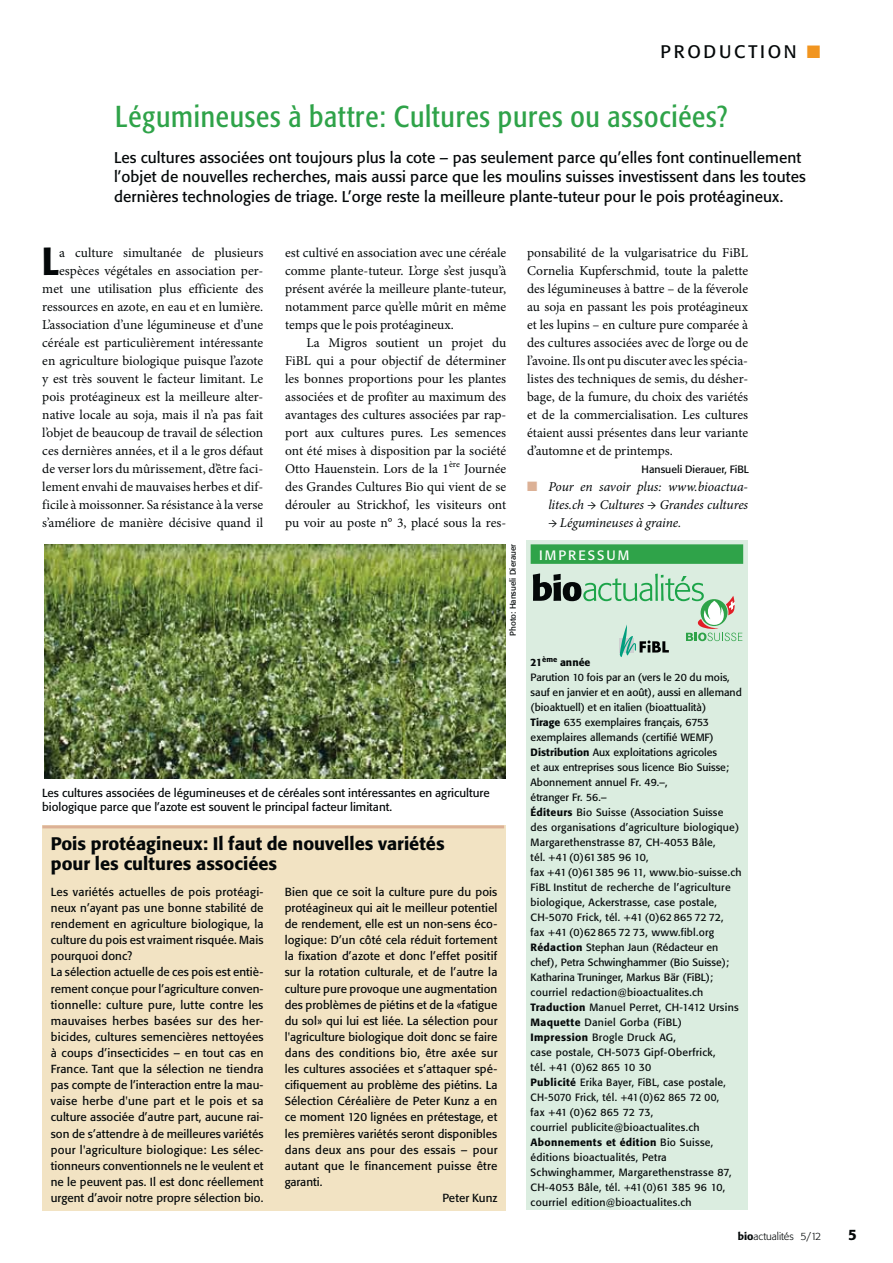
<style>
.page{position:relative;width:893px;height:1263px;background:#fff}
.page>*{position:absolute;margin:0;border:0;box-sizing:border-box;transform-origin:0 0}
.t1{font:500 condensed 38.85px "Formata BQ";color:#040809}
.t2{font:condensed 30px "Formata BQ";letter-spacing:.025em;color:#2fa349}
.t3{font:500 18px/20.2px "Formata BQ";color:#040809}
.t4{font:18px "Formata BQ";letter-spacing:.15em;color:#040809}
.t5{font:15.3px/19.8px "Formata BQ";letter-spacing:.005em;color:#040809}
.t6{font:500 15px "Formata BQ";color:#040809}
.t7{font:13.5px/18px "Minion Pro";color:#040809;text-align:justify}
.t8{font:italic 13.5px/18px "Minion Pro";letter-spacing:-.01em;color:#040809;text-align:right}
.t9{font:13.5px "Formata BQ";letter-spacing:.15em;color:#fff}
.t10{font:11.55px/16px "Formata BQ";letter-spacing:.005em;color:#040809}
.t11{font:10.5px/15px "Formata BQ";letter-spacing:.02em;color:#040809}
.t12{font:10.5px "Formata BQ";color:#040809}
.t13{font:300 10.5px "Formata BQ";color:#040809}
.t14{font:8.25px "Formata BQ";color:#040809}
.s1{color:#f19520}
.s2{color:#dcb196}
.s3{font-weight:500}
</style>
<div class="page">
<div style="left:42px;top:826px;width:464px;height:385px;background:#f2e3c3"></div>
<img style="left:44px;top:544px;width:461px;height:235px">
<hr style="left:42px;top:825px;width:462px;height:3px;background:#dcb196">
<div style="left:526px;top:540px;width:221px;height:670px;background:#dbede0"></div>
<div style="left:531px;top:544px;width:212px;height:20px;background:#2fa349"></div>
<svg style="left:533px;top:573px;width:209px;height:84px"></svg>
<h3 class="t4" style="left:660px;top:42px;width:161px">PRODUCTION <span class="s1">■</span></h3>
<h2 class="t2" style="left:115px;top:103px;width:614px">Légumineuses à battre: Cultures pures ou associées?</h2>
<p class="t5" style="left:114px;top:148px;width:693px">Les cultures associées ont toujours plus la cote – pas seulement parce qu’elles font continuellement l’objet de nouvelles recherches, mais aussi parce que les moulins suisses investissent dans les toutes dernières technologies de triage. L’orge reste la meilleure plante-tuteur pour le pois protéagineux.</p>
<p class="t7" style="left:42px;top:245px;width:223px;text-align:right">a culture simultanée de plusieurs espèces végétales en association per&shy;met une utilisation plus efficiente des ressources en azote, en eau et en lumière.<br>L’association d’une légumineuse et d’une céréale est particulièrement intéressante en agriculture biologique puisque l’azote y est très souvent le facteur limitant. Le pois protéagineux est la meilleure alter&shy;native locale au soja, mais il n’a pas fait l’objet de beaucoup de travail de sélection ces dernières années, et il a le gros défaut de verser lors du mûrissement, d’être faci&shy;lement envahi de mauvaises herbes et dif&shy;ficile à moissonner. Sa résistance à la verse s’améliore de manière décisive quand il</p>
<h1 class="t1" style="left:42px;top:239px;width:18px">L</h1>
<p class="t7" style="left:285px;top:245px;width:223px">est cultivé en association avec une céréale comme plante-tuteur. L’orge s’est jusqu’à présent avérée la meilleure plante-tuteur, notamment parce qu’elle mûrit en même temps que le pois protéagineux.</p>
<p class="t7" style="left:285px;top:335px;width:223px;text-indent:21px">La Migros soutient un projet du FiBL qui a pour objectif de déterminer les bonnes proportions pour les plantes associées et de profiter au maximum des avantages des cultures associées par rap&shy;port aux cultures pures. Les semences ont été mises à disposition par la société Otto Hauenstein. Lors de la 1<sup>ère</sup> Journée des Grandes Cultures Bio qui vient de se dérouler au Strickhof, les visiteurs ont pu voir au poste n° 3, placé sous la res-</p>
<p class="t14" style="left:509px;top:636px;width:93px;rotate:-90deg">Photo: Hansueli Dierauer</p>
<p class="t10" style="left:42px;top:786px;width:449px;line-height:14.5px">Les cultures associées de légumineuses et de céréales sont intéressantes en agriculture biologique parce que l’azote est souvent le principal facteur limitant.</p>
<h3 class="t3" style="left:51px;top:834px;width:395px">Pois protéagineux: Il faut de nouvelles variétés pour les cultures associées</h3>
<p class="t10" style="left:51px;top:884px;width:214px">Les variétés actuelles de pois protéagi&shy;neux n’ayant pas une bonne stabilité de rendement en agriculture biologique, la culture du pois est vraiment risquée. Mais pourquoi donc?<br>La sélection actuelle de ces pois est entiè&shy;rement conçue pour l’agriculture conven&shy;tionnelle: culture pure, lutte contre les mauvaises herbes basées sur des her&shy;bicides, cultures semencières nettoyées à coups d’insecticides – en tout cas en France. Tant que la sélection ne tiendra pas compte de l’interaction entre la mau&shy;vaise herbe d'une part et le pois et sa culture associée d’autre part, aucune rai&shy;son de s’attendre à de meilleures variétés pour l'agriculture biologique: Les sélec&shy;tionneurs conventionnels ne le veulent et ne le peuvent pas. Il est donc réellement urgent d’avoir notre propre sélection bio.</p>
<p class="t10" style="left:285px;top:884px;width:214px">Bien que ce soit la culture pure du pois</p>
<p class="t10" style="left:285px;top:900px;width:214px">protéagineux qui ait le meilleur potentiel</p>
<p class="t10" style="left:285px;top:917px;width:214px">de rendement, elle est un non-sens éco-</p>
<p class="t10" style="left:285px;top:933px;width:214px">logique: D’un côté cela réduit fortement</p>
<p class="t10" style="left:285px;top:949px;width:214px">la fixation d’azote et donc l’effet positif</p>
<p class="t10" style="left:285px;top:965px;width:214px">sur la rotation culturale, et de l’autre la</p>
<p class="t10" style="left:285px;top:981px;width:214px">culture pure provoque une augmentation</p>
<p class="t10" style="left:285px;top:997px;width:214px">des problèmes de piétins et de la «fatigue</p>
<p class="t10" style="left:285px;top:1013px;width:214px">du sol» qui lui est liée. La sélection pour</p>
<p class="t10" style="left:285px;top:1029px;width:214px">l'agriculture biologique doit donc se faire</p>
<p class="t10" style="left:285px;top:1045px;width:214px">dans des conditions bio, être axée sur</p>
<p class="t10" style="left:285px;top:1062px;width:214px">les cultures associées et s’attaquer spé-</p>
<p class="t10" style="left:285px;top:1078px;width:214px">cifiquement au problème des piétins. La</p>
<p class="t10" style="left:285px;top:1094px;width:214px">Sélection Céréalière de Peter Kunz a en</p>
<p class="t10" style="left:285px;top:1110px;width:214px">ce moment 120 lignées en prétestage, et</p>
<p class="t10" style="left:285px;top:1126px;width:214px">les premières variétés seront disponibles</p>
<p class="t10" style="left:285px;top:1142px;width:214px">dans deux ans pour des essais – pour</p>
<p class="t10" style="left:285px;top:1158px;width:214px">autant que le financement puisse être</p>
<p class="t10" style="left:285px;top:1174px;width:39px">garanti.</p>
<p class="t10" style="left:442px;top:1190px;width:57px">Peter Kunz</p>
<p class="t7" style="left:527px;top:245px;width:223px">ponsabilité de la vulgarisatrice du FiBL Cornelia Kupferschmid, toute la palette des légumineuses à battre – de la féverole au soja en passant les pois protéagineux et les lupins – en culture pure comparée à des cultures associées avec de l’orge ou de l’avoine. Ils ont pu discuter avec les spécia&shy;listes des techniques de semis, du désher&shy;bage, de la fumure, du choix des variétés et de la commercialisation. Les cultures étaient aussi présentes dans leur variante d’automne et de printemps.</p>
<p class="t12" style="left:642px;top:464px;width:109px">Hansueli Dierauer, FiBL</p>
<p class="t8" style="left:527px;top:479px;width:223px"><span class="s2">■</span> Pour en savoir plus: www.bioactua&shy;lites.ch → Cultures → Grandes cultures</p>
<p class="t8" style="left:548px;top:515px;width:135px">→ Légumineuses à graine.</p>
<p class="t9" style="left:539px;top:549px;width:92px">IMPRESSUM</p>
<p class="t11" style="left:531px;top:655px;width:213px"><span class="s3">21</span><sup>ème</sup> <span class="s3">année<br></span>Parution 10 fois par an (vers le 20 du mois, sauf en janvier et en août), aussi en allemand (bioaktuell) et en italien (bioattualità)<br><span class="s3">Tirage</span> 635 exemplaires français, 6753 exemplaires allemands (certifié WEMF)<br><span class="s3">Distribution</span> Aux exploitations agricoles<br>et aux entreprises sous licence Bio Suisse; Abonnement annuel Fr. 49.–,<br>étranger Fr. 56.–<br><span class="s3">Éditeurs</span> Bio Suisse (Association Suisse des organisations d’agriculture biologique)<br>Margarethenstrasse 87, CH-4053 Bâle,<br>tél. +41 (0)61 385 96 10,<br>fax +41 (0)61 385 96 11, www.bio-suisse.ch FiBL Institut de recherche de l’agriculture biologique, Ackerstrasse, case postale, CH-5070 Frick, tél. +41 (0)62 865 72 72,<br>fax +41 (0)62 865 72 73, www.fibl.org <span class="s3">Rédaction</span> Stephan Jaun (Rédacteur en chef), Petra Schwinghammer (Bio Suisse); Katharina Truninger, Markus Bär (FiBL); courriel redaction@bioactualites.ch <span class="s3">Traduction</span> Manuel Perret, CH-1412 Ursins <span class="s3">Maquette</span> Daniel Gorba (FiBL)<br><span class="s3">Impression</span> Brogle Druck AG,<br>case postale, CH-5073 Gipf-Oberfrick,<br>tél. +41 (0)62 865 10 30<br><span class="s3">Publicité</span> Erika Bayer, FiBL, case postale, CH-5070 Frick, tél. +41 (0)62 865 72 00,<br>fax +41 (0)62 865 72 73,<br>courriel publicite@bioactualites.ch <span class="s3">Abonnements et édition</span> Bio Suisse, éditions bioactualités, Petra Schwinghammer, Margarethenstrasse 87, CH-4053 Bâle, tél. +41 (0)61 385 96 10, courriel edition@bioactualites.ch</p>
<p class="t13" style="left:738px;top:1231px;width:85px"><span class="s3">bio</span>actualités 5/12</p>
<p class="t6" style="left:848px;top:1228px;width:10px">5</p>
</div>
